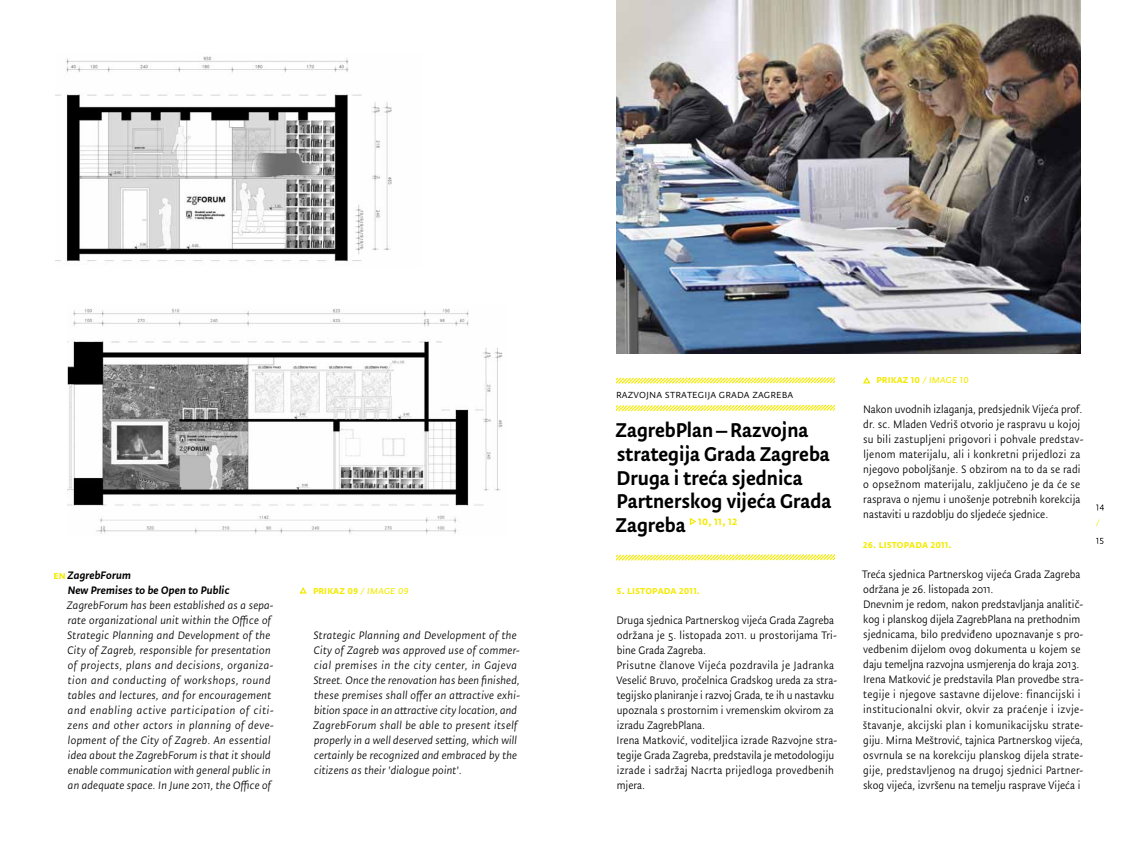
<style>
.page{position:relative;width:1134px;height:851px;background:#fff}
.page>*{position:absolute;margin:0;border:0;box-sizing:border-box;transform-origin:0 0}
.t1{font:500 22.5px/23.8px "Tempera Pro";color:#000}
.t2{font:500 13.12px "Tempera Pro";color:#f3ea00}
.t3{font:12.5px "Tempera Pro Normal";letter-spacing:.01em;color:#000}
.t4{font:12.25px/15px "Tempera Pro Normal";letter-spacing:.005em;color:#000}
.t5{font:italic 12.25px/15px "Tempera Pro Normal";letter-spacing:.02em;color:#000}
.t6{font:500 12.25px "Tempera Pro";letter-spacing:.01em;color:#f3ea00}
.t7{font:italic 500 12.25px/15px "Tempera Pro";letter-spacing:.01em;color:#000}
.s1{font-style:normal;color:#f3ea00}
.s2{font-family:"Tempera Pro Book B Italic";font-weight:400}
.s3{font-size:22.5px;color:#000}
</style>
<div class="page">
<img style="left:67px;top:308px;width:436px;height:226px">
<img style="left:56px;top:56px;width:336px;height:206px">
<svg style="left:299px;top:587px;width:8px;height:7px"></svg>
<svg style="left:863px;top:377px;width:8px;height:7px"></svg>
<svg style="left:616px;top:377px;width:218px;height:7px"></svg>
<svg style="left:616px;top:404px;width:218px;height:8px"></svg>
<svg style="left:689px;top:518px;width:8px;height:7px"></svg>
<svg style="left:616px;top:554px;width:218px;height:7px"></svg>
<img style="left:616px;top:0;width:465px;height:353px">
<svg style="left:1096px;top:537px;width:7px;height:7px"></svg>
<svg style="left:1096px;top:504px;width:8px;height:6px"></svg>
<p class="t7" style="left:68px;top:567px;width:163px;text-indent:-14px"><span class="s1">en</span> ZagrebForum<br>New Premises to be Open to Public</p>
<p class="t5" style="left:67px;top:597px;width:208px">ZagrebForum has been established as a sepa&shy;rate organizational unit within the Office of Strategic Planning and Development of the City of Zagreb, responsible for presentation of projects, plans and decisions, organiza&shy;tion and conducting of workshops, round tables and lectures, and for encouragement and enabling active participation of citi&shy;zens and other actors in planning of deve&shy;lopment of the City of Zagreb. An essential idea about the ZagrebForum is that it should enable communication with general public in an adequate space. In June 2011, the Office of</p>
<p class="t6" style="left:313px;top:582px;width:97px">prikaz 09 <span class="s2">/ image 09</span></p>
<p class="t5" style="left:313px;top:627px;width:208px">Strategic Planning and Development of the City of Zagreb was approved use of commer&shy;cial premises in the city center, in Gajeva Street. Once the renovation has been finished, these premises shall offer an attractive exhi&shy;bition space in an attractive city location, and ZagrebForum shall be able to present itself properly in a well deserved setting, which will certainly be recognized and embraced by the citizens as their 'dialogue point'.</p>
<p class="t3" style="left:616px;top:387px;width:179px">razvojna strategija grada zagreba</p>
<h1 class="t1" style="left:616px;top:418px;width:217px">ZagrebPlan –Razvojna strategija Grada Zagreba<br>Druga i treća sjednica<br>Partnerskog vijeća Grada</h1>
<p class="t2" style="left:616px;top:513px;width:123px"><span class="s3">Zagreba</span> 10, 11, 12</p>
<p class="t6" style="left:616px;top:582px;width:85px">5. listopada 2011.</p>
<p class="t4" style="left:616px;top:612px;width:222px">Druga sjednica Partnerskog vijeća Grada Zagreba održana je 5. listopada 2011. u prostorijama Tri&shy;bine Grada Zagreba.<br>Prisutne članove Vijeća pozdravila je Jadranka Veselić Bruvo, pročelnica Gradskog ureda za stra&shy;tegijsko planiranje i razvoj Grada, te ih u nastavku upoznala s prostornim i vremenskim okvirom za izradu ZagrebPlana.<br>Irena Matković, voditeljica izrade Razvojne stra&shy;tegije Grada Zagreba, predstavila je metodologiju izrade i sadržaj Nacrta prijedloga provedbenih mjera.</p>
<p class="t6" style="left:876px;top:372px;width:94px">prikaz 10 <span class="s2">/ image 10</span></p>
<p class="t4" style="left:863px;top:402px;width:222px">Nakon uvodnih izlaganja, predsjednik Vijeća prof. dr. sc. Mladen Vedriš otvorio je raspravu u kojoj su bili zastupljeni prigovori i pohvale predstav&shy;ljenom materijalu, ali i konkretni prijedlozi za njegovo poboljšanje. S obzirom na to da se radi o opsežnom materijalu, zaključeno je da će se rasprava o njemu i unošenje potrebnih korekcija nastaviti u razdoblju do sljedeće sjednice.</p>
<p class="t6" style="left:863px;top:537px;width:90px">26. listopada 2011.</p>
<p class="t4" style="left:862px;top:567px;width:223px">Treća sjednica Partnerskog vijeća Grada Zagreba održana je 26. listopada 2011.<br>Dnevnim je redom, nakon predstavljanja analitič&shy;kog i planskog dijela ZagrebPlana na prethodnim sjednicama, bilo predviđeno upoznavanje s pro&shy;vedbenim dijelom ovog dokumenta u kojem se daju temeljna razvojna usmjerenja do kraja 2013.<br>Irena Matković je predstavila Plan provedbe stra&shy;tegije i njegove sastavne dijelove: financijski i institucionalni okvir, okvir za praćenje i izvje&shy;štavanje, akcijski plan i komunikacijsku strate&shy;giju. Mirna Meštrović, tajnica Partnerskog vijeća, osvrnula se na korekciju planskog dijela strate&shy;gije, predstavljenog na drugoj sjednici Partner&shy;skog vijeća, izvršenu na temelju rasprave Vijeća i</p>
</div>
